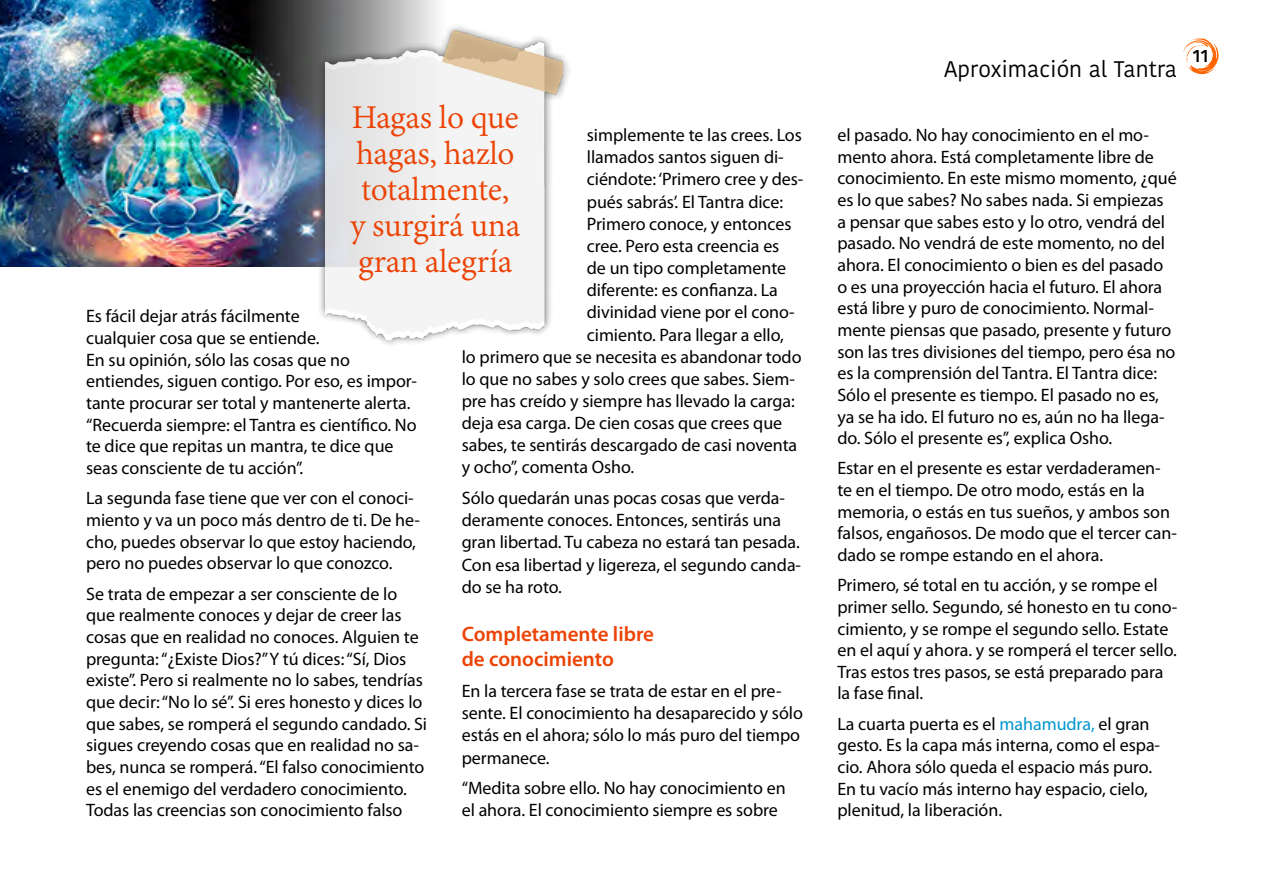
<style>
.page{position:relative;width:1263px;height:893px;background:#fff}
.page>*{position:absolute;margin:0;border:0;box-sizing:border-box;transform-origin:0 0}
.t1{font:36px/36px "Adobe Devanagari";letter-spacing:-.01em;color:#ec4304;text-align:center}
.t2{font:22.5px "Kohinoor Devanagari";color:#000}
.t3{font:600 21px/25.8px "Myriad Pro";color:#ec4304}
.t4{font:18px/21.6px "Myriad Pro";letter-spacing:-.005em;color:#000}
.t5{font:500 18px "Kohinoor Devanagari";color:#000}
.s1{color:#0095cd}
</style>
<div class="page">
<svg style="left:1183px;top:38px;width:35px;height:36px"></svg>
<svg style="left:349px;top:0;width:89px;height:23px;background:#bbb"></svg>
<img style="left:0;top:0;width:349px;height:266px">
<div style="left:317px;top:23px;width:254px;height:325px;background:#000;opacity:.75"></div>
<img style="left:325px;top:27px;width:237px;height:316px">
<h1 class="t1" style="left:350px;top:102px;width:172px">Hagas lo que hagas, hazlo totalmente, y surgirá una gran alegría</h1>
<p class="t4" style="left:587px;top:124px;width:217px">simplemente te las crees. Los</p>
<p class="t4" style="left:587px;top:146px;width:198px">llamados santos siguen di-</p>
<p class="t4" style="left:587px;top:168px;width:218px">ciéndote: ‘Primero cree y des-</p>
<p class="t4" style="left:587px;top:190px;width:198px">pués sabrás’. El Tantra dice:</p>
<p class="t4" style="left:587px;top:213px;width:206px">Primero conoce, y entonces</p>
<p class="t4" style="left:587px;top:235px;width:194px">cree. Pero esta creencia es</p>
<p class="t4" style="left:587px;top:257px;width:201px">de un tipo completamente</p>
<p class="t4" style="left:587px;top:279px;width:193px">diferente: es confianza. La</p>
<p class="t4" style="left:587px;top:301px;width:209px">divinidad viene por el cono-</p>
<p class="t4" style="left:587px;top:323px;width:198px">cimiento. Para llegar a ello,</p>
<p class="t4" style="left:462px;top:346px;width:341px">lo primero que se necesita es abandonar todo</p>
<p class="t4" style="left:462px;top:368px;width:335px">lo que no sabes y solo crees que sabes. Siem-</p>
<p class="t4" style="left:462px;top:390px;width:335px">pre has creído y siempre has llevado la carga:</p>
<p class="t4" style="left:462px;top:412px;width:322px">deja esa carga. De cien cosas que crees que</p>
<p class="t4" style="left:462px;top:434px;width:337px">sabes, te sentirás descargado de casi noventa</p>
<p class="t4" style="left:462px;top:456px;width:174px">y ocho”, comenta Osho.</p>
<p class="t4" style="left:462px;top:487px;width:341px;line-height:22.2px">Sólo quedarán unas pocas cosas que verda&shy;deramente conoces. Entonces, sentirás una gran libertad. Tu cabeza no estará tan pesada.<br>Con esa libertad y ligereza, el segundo canda&shy;do se ha roto.</p>
<p class="t3" style="left:462px;top:620px;width:194px">Completamente libre de conocimiento</p>
<p class="t4" style="left:462px;top:680px;width:343px;line-height:22.2px">En la tercera fase se trata de estar en el pre&shy;sente. El conocimiento ha desaparecido y sólo estás en el ahora; sólo lo más puro del tiempo permanece.</p>
<p class="t4" style="left:462px;top:777px;width:325px;line-height:22.2px">“Medita sobre ello. No hay conocimiento en el ahora. El conocimiento siempre es sobre</p>
<p class="t4" style="left:86px;top:305px;width:332px">Es fácil dejar atrás fácilmente<br>cualquier cosa que se entiende.<br>En su opinión, sólo las cosas que no entiendes, siguen contigo. Por eso, es impor&shy;tante procurar ser total y mantenerte alerta. “Recuerda siempre: el Tantra es científico. No te dice que repitas un mantra, te dice que seas consciente de tu acción”.</p>
<p class="t4" style="left:86px;top:487px;width:335px">La segunda fase tiene que ver con el conoci&shy;miento y va un poco más dentro de ti. De he&shy;cho, puedes observar lo que estoy haciendo, pero no puedes observar lo que conozco.</p>
<p class="t4" style="left:86px;top:582px;width:343px">Se trata de empezar a ser consciente de lo que realmente conoces y dejar de creer las cosas que en realidad no conoces. Alguien te pregunta: “¿Existe Dios?” Y tú dices: “Sí, Dios existe”. Pero si realmente no lo sabes, tendrías que decir: “No lo sé”. Si eres honesto y dices lo que sabes, se romperá el segundo candado. Si sigues creyendo cosas que en realidad no sa&shy;bes, nunca se romperá. “El falso conocimiento es el enemigo del verdadero conocimiento.<br>Todas las creencias son conocimiento falso</p>
<p class="t2" style="left:944px;top:56px;width:234px">Aproximación al Tantra</p>
<p class="t5" style="left:1193px;top:45px;width:17px">11</p>
<p class="t4" style="left:837px;top:124px;width:341px">el pasado. No hay conocimiento en el mo&shy;mento ahora. Está completamente libre de conocimiento. En este mismo momento, ¿qué es lo que sabes? No sabes nada. Si empiezas a pensar que sabes esto y lo otro, vendrá del pasado. No vendrá de este momento, no del ahora. El conocimiento o bien es del pasado o es una proyección hacia el futuro. El ahora está libre y puro de conocimiento. Normal&shy;mente piensas que pasado, presente y futuro son las tres divisiones del tiempo, pero ésa no es la comprensión del Tantra. El Tantra dice:<br>Sólo el presente es tiempo. El pasado no es, ya se ha ido. El futuro no es, aún no ha llega&shy;do. Sólo el presente es”, explica Osho.</p>
<p class="t4" style="left:837px;top:457px;width:341px">Estar en el presente es estar verdaderamen&shy;te en el tiempo. De otro modo, estás en la memoria, o estás en tus sueños, y ambos son falsos, engañosos. De modo que el tercer can&shy;dado se rompe estando en el ahora.</p>
<p class="t4" style="left:837px;top:574px;width:342px">Primero, sé total en tu acción, y se rompe el primer sello. Segundo, sé honesto en tu cono&shy;cimiento, y se rompe el segundo sello. Estate en el aquí y ahora. y se romperá el tercer sello.<br>Tras estos tres pasos, se está preparado para la fase final.</p>
<p class="t4" style="left:837px;top:712px;width:324px">La cuarta puerta es el <span class="s1">mahamudra,</span> el gran gesto. Es la capa más interna, como el espa&shy;cio. Ahora sólo queda el espacio más puro.<br>En tu vacío más interno hay espacio, cielo, plenitud, la liberación.</p>
</div>
